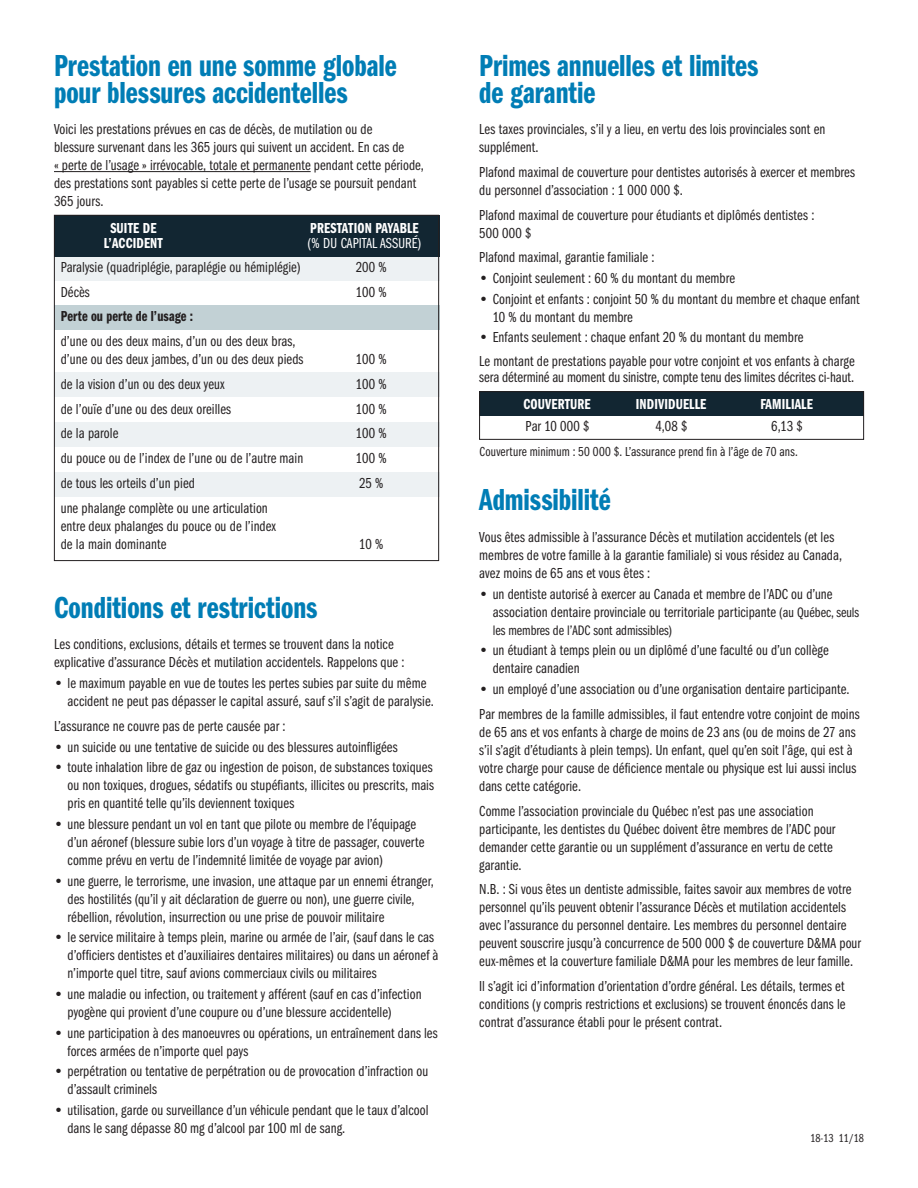
<style>
.page{position:relative;width:918px;height:1188px;background:#fff}
.page>*{position:absolute;margin:0;border:0;box-sizing:border-box;transform-origin:0 0}
.t1{font:31.5px/27px "ITC Franklin Gothic Std Dm Cp";color:#007db5}
.t2{font:15px/18px "ITC Franklin Gothic Std Bk Cp";letter-spacing:.005em;color:#231f20}
.t3{font:15px "ITC Franklin Gothic Std Dm Cp";letter-spacing:.01em;color:#fff}
.t4{font:15px "ITC Franklin Gothic Std Dm Cp";letter-spacing:.005em;color:#231f20}
.t5{font:15px "ITC Franklin Gothic Std Bk Cp";letter-spacing:.01em;color:#fff}
.t6{font:14.25px "ITC Franklin Gothic Std Bk Cp";color:#231f20}
.t7{font:13.5px "ITC Franklin Gothic Std Bk Cp";letter-spacing:.01em;color:#231f20}
.t8{font:12px "ITC Franklin Gothic Std Bk Cp";color:#231f20}
.s1{font-family:"ITC Franklin Gothic Std";font-weight:600}
.s2{font-size:14.25px}
</style>
<div class="page">
<hr style="left:54px;top:171px;width:257px;height:1px;background:#231f20">
<div style="left:54px;top:256px;width:385px;height:24px;background:#edf1f3"></div>
<div style="left:54px;top:305px;width:385px;height:24px;background:#c2d1d5"></div>
<div style="left:54px;top:373px;width:385px;height:24px;background:#edf1f3"></div>
<div style="left:54px;top:423px;width:385px;height:24px;background:#edf1f3"></div>
<div style="left:54px;top:472px;width:385px;height:24px;background:#edf1f3"></div>
<div style="left:54px;top:215px;width:385px;height:41px;background:#122632"></div>
<div style="left:54px;top:215px;width:385px;height:346px;border:1px solid #231f20"></div>
<div style="left:479px;top:391px;width:385px;height:25px;background:#122632"></div>
<div style="left:479px;top:391px;width:385px;height:49px;border:1px solid #231f20"></div>
<h1 class="t1" style="left:54px;top:52px;width:344px">Prestation en une somme globale pour blessures accidentelles</h1>
<p class="t2" style="left:54px;top:120px;width:372px">Voici les prestations prévues en cas de décès, de mutilation ou de<br>blessure survenant dans les 365 jours qui suivent un accident. En cas de<br>« perte de l’usage » irrévocable, totale et permanente pendant cette période, des prestations sont payables si cette perte de l’usage se poursuit pendant 365 jours.</p>
<p class="t3" style="left:110px;top:220px;width:48px">SUITE DE</p>
<p class="t3" style="left:310px;top:220px;width:110px">PRESTATION PAYABLE</p>
<p class="t3" style="left:104px;top:235px;width:61px">L’ACCIDENT</p>
<p class="t5" style="left:308px;top:235px;width:115px">(% DU CAPITAL ASSURÉ)</p>
<p class="t2" style="left:61px;top:258px;width:242px">Paralysie (quadriplégie, paraplégie ou hémiplégie)</p>
<p class="t2" style="left:356px;top:258px;width:32px">200 %</p>
<p class="t2" style="left:61px;top:283px;width:30px">Décès</p>
<p class="t2" style="left:356px;top:283px;width:32px">100 %</p>
<p class="t4" style="left:61px;top:308px;width:134px">Perte ou perte de l’usage :</p>
<p class="t2" style="left:61px;top:332px;width:244px">d’une ou des deux mains, d’un ou des deux bras, d’une ou des deux jambes, d’un ou des deux pieds</p>
<p class="t2" style="left:356px;top:350px;width:32px">100 %</p>
<p class="t2" style="left:61px;top:375px;width:165px">de la vision d’un ou des deux yeux</p>
<p class="t2" style="left:356px;top:375px;width:32px">100 %</p>
<p class="t2" style="left:61px;top:400px;width:172px">de l’ouïe d’une ou des deux oreilles</p>
<p class="t2" style="left:356px;top:400px;width:32px">100 %</p>
<p class="t2" style="left:61px;top:425px;width:59px">de la parole</p>
<p class="t2" style="left:356px;top:425px;width:32px">100 %</p>
<p class="t2" style="left:61px;top:449px;width:244px">du pouce ou de l’index de l’une ou de l’autre main</p>
<p class="t2" style="left:356px;top:449px;width:32px">100 %</p>
<p class="t2" style="left:61px;top:474px;width:136px">de tous les orteils d’un pied</p>
<p class="t2" style="left:359px;top:474px;width:26px">25 %</p>
<p class="t2" style="left:61px;top:499px;width:217px">une phalange complète ou une articulation entre deux phalanges du pouce ou de l’index de la main dominante</p>
<p class="t2" style="left:359px;top:535px;width:26px">10 %</p>
<h1 class="t1" style="left:54px;top:594px;width:265px">Conditions et restrictions</h1>
<p class="t2" style="left:54px;top:636px;width:352px">Les conditions, exclusions, détails et termes se trouvent dans la notice explicative d’assurance Décès et mutilation accidentels. Rappelons que :</p>
<p class="t2" style="left:68px;top:674px;width:368px;text-indent:-14px"><span class="s1">•</span> le maximum payable en vue de toutes les pertes subies par suite du même accident ne peut pas dépasser le capital assuré, sauf s’il s’agit de paralysie.</p>
<p class="t2" style="left:54px;top:717px;width:233px">L’assurance ne couvre pas de perte causée par :</p>
<p class="t2" style="left:54px;top:738px;width:345px"><span class="s1">•</span> un suicide ou une tentative de suicide ou des blessures autoinfligées</p>
<p class="t2" style="left:68px;top:759px;width:368px;text-align:justify;text-indent:-14px"><span class="s1">•</span> toute inhalation libre de gaz ou ingestion de poison, de substances toxiques ou non toxiques, drogues, sédatifs ou stupéfiants, illicites ou prescrits, mais pris en quantité telle qu’ils deviennent toxiques</p>
<p class="t2" style="left:68px;top:815px;width:358px;text-indent:-14px"><span class="s1">•</span> une blessure pendant un vol en tant que pilote ou membre de l’équipage d’un aéronef (blessure subie lors d’un voyage à titre de passager, couverte comme prévu en vertu de l’indemnité limitée de voyage par avion)</p>
<p class="t2" style="left:68px;top:872px;width:368px;text-indent:-14px"><span class="s1">•</span> une guerre, le terrorisme, une invasion, une attaque par un ennemi étranger, des hostilités (qu’il y ait déclaration de guerre ou non), une guerre civile, rébellion, révolution, insurrection ou une prise de pouvoir militaire</p>
<p class="t2" style="left:68px;top:929px;width:372px;text-indent:-14px"><span class="s1">•</span> le service militaire à temps plein, marine ou armée de l’air, (sauf dans le cas d’officiers dentistes et d’auxiliaires dentaires militaires) ou dans un aéronef à n’importe quel titre, sauf avions commerciaux civils ou militaires</p>
<p class="t2" style="left:68px;top:985px;width:356px;text-indent:-14px"><span class="s1">•</span> une maladie ou infection, ou traitement y afférent (sauf en cas d’infection pyogène qui provient d’une coupure ou d’une blessure accidentelle)</p>
<p class="t2" style="left:68px;top:1024px;width:372px;text-indent:-14px"><span class="s1">•</span> une participation à des manoeuvres ou opérations, un entraînement dans les forces armées de n’importe quel pays</p>
<p class="t2" style="left:68px;top:1063px;width:362px;text-indent:-14px"><span class="s1">•</span> perpétration ou tentative de perpétration ou de provocation d’infraction ou d’assault criminels</p>
<p class="t2" style="left:68px;top:1101px;width:363px;text-indent:-14px"><span class="s1">•</span> utilisation, garde ou surveillance d’un véhicule pendant que le taux d’alcool dans le sang dépasse 80 mg d’alcool par 100 ml de sang.</p>
<h1 class="t1" style="left:479px;top:52px;width:281px">Primes annuelles et limites de garantie</h1>
<p class="t2" style="left:479px;top:120px;width:348px">Les taxes provinciales, s’il y a lieu, en vertu des lois provinciales sont en supplément.</p>
<p class="t2" style="left:479px;top:163px;width:377px">Plafond maximal de couverture pour dentistes autorisés à exercer et membres du personnel d’association : 1 000 000 $.</p>
<p class="t2" style="left:479px;top:206px;width:337px">Plafond maximal de couverture pour étudiants et diplômés dentistes :<br>500 000 $</p>
<p class="t2" style="left:479px;top:249px;width:177px">Plafond maximal, garantie familiale :</p>
<p class="t2" style="left:479px;top:269px;width:257px"><span class="s1">•</span> Conjoint seulement : 60 % du montant du membre</p>
<p class="t2" style="left:493px;top:290px;width:369px;text-indent:-14px"><span class="s1">•</span> Conjoint et enfants : conjoint 50 % du montant du membre et chaque enfant<br>10 % du montant du membre</p>
<p class="t2" style="left:479px;top:326px;width:377px;line-height:23.2px"><span class="s1">•</span> Enfants seulement : chaque enfant 20 % du montant du membre<br>Le montant de prestations payable pour votre conjoint et vos enfants à charge</p>
<p class="t2" style="left:479px;top:369px;width:377px">sera déterminé au moment du sinistre, compte tenu des limites décrites ci-haut.</p>
<p class="t3" style="left:523px;top:395px;width:69px">COUVERTURE</p>
<p class="t3" style="left:636px;top:395px;width:72px">INDIVIDUELLE</p>
<p class="t3" style="left:760px;top:395px;width:54px">FAMILIALE</p>
<p class="t2" style="left:526px;top:418px;width:65px">Par 10 000 $</p>
<p class="t2" style="left:656px;top:418px;width:33px">4,08 $</p>
<p class="t2" style="left:771px;top:418px;width:33px">6,13 $</p>
<p class="t7" style="left:480px;top:444px;width:320px">Couverture minimum : 50 000 $. L’assurance prend fin à l’âge de 70 ans.</p>
<h1 class="t1" style="left:479px;top:487px;width:133px">Admissibilité</h1>
<p class="t2" style="left:479px;top:528px;width:364px">Vous êtes admissible à l’assurance Décès et mutilation accidentels (et les membres de votre famille à la garantie familiale) si vous résidez au Canada, avez moins de 65 ans et vous êtes :</p>
<p class="t2" style="left:493px;top:585px;width:368px;text-indent:-14px"><span class="s1">•</span> un dentiste autorisé à exercer au Canada et membre de l’ADC ou d’une association dentaire provinciale ou territoriale participante <span class="s2">(au Québec, seuls</span></p>
<p class="t6" style="left:493px;top:622px;width:181px">les membres de l’ADC sont admissibles)</p>
<p class="t2" style="left:493px;top:642px;width:337px;text-indent:-14px"><span class="s1">•</span> un étudiant à temps plein ou un diplômé d’une faculté ou d’un collège dentaire canadien</p>
<p class="t2" style="left:479px;top:677px;width:382px;line-height:24.8px"><span class="s1">•</span> un employé d’une association ou d’une organisation dentaire participante.<br>Par membres de la famille admissibles, il faut entendre votre conjoint de moins</p>
<p class="t2" style="left:479px;top:723px;width:379px">de 65 ans et vos enfants à charge de moins de 23 ans (ou de moins de 27 ans s’il s’agit d’étudiants à plein temps). Un enfant, quel qu’en soit l’âge, qui est à votre charge pour cause de déficience mentale ou physique est lui aussi inclus dans cette catégorie.</p>
<p class="t2" style="left:479px;top:802px;width:358px">Comme l’association provinciale du Québec n’est pas une association participante, les dentistes du Québec doivent être membres de l’ADC pour demander cette garantie ou un supplément d’assurance en vertu de cette garantie.</p>
<p class="t2" style="left:479px;top:881px;width:383px">N.B. : Si vous êtes un dentiste admissible, faites savoir aux membres de votre personnel qu’ils peuvent obtenir l’assurance Décès et mutilation accidentels avec l’assurance du personnel dentaire. Les membres du personnel dentaire peuvent souscrire jusqu’à concurrence de 500 000 $ de couverture D&amp;MA pour eux-mêmes et la couverture familiale D&amp;MA pour les membres de leur famille.</p>
<p class="t2" style="left:479px;top:977px;width:368px;text-align:justify">Il s’agit ici d’information d’orientation d’ordre général. Les détails, termes et conditions (y compris restrictions et exclusions) se trouvent énoncés dans le contrat d’assurance établi pour le présent contrat.</p>
<p class="t8" style="left:810px;top:1132px;width:55px">18-13 11/18</p>
</div>
